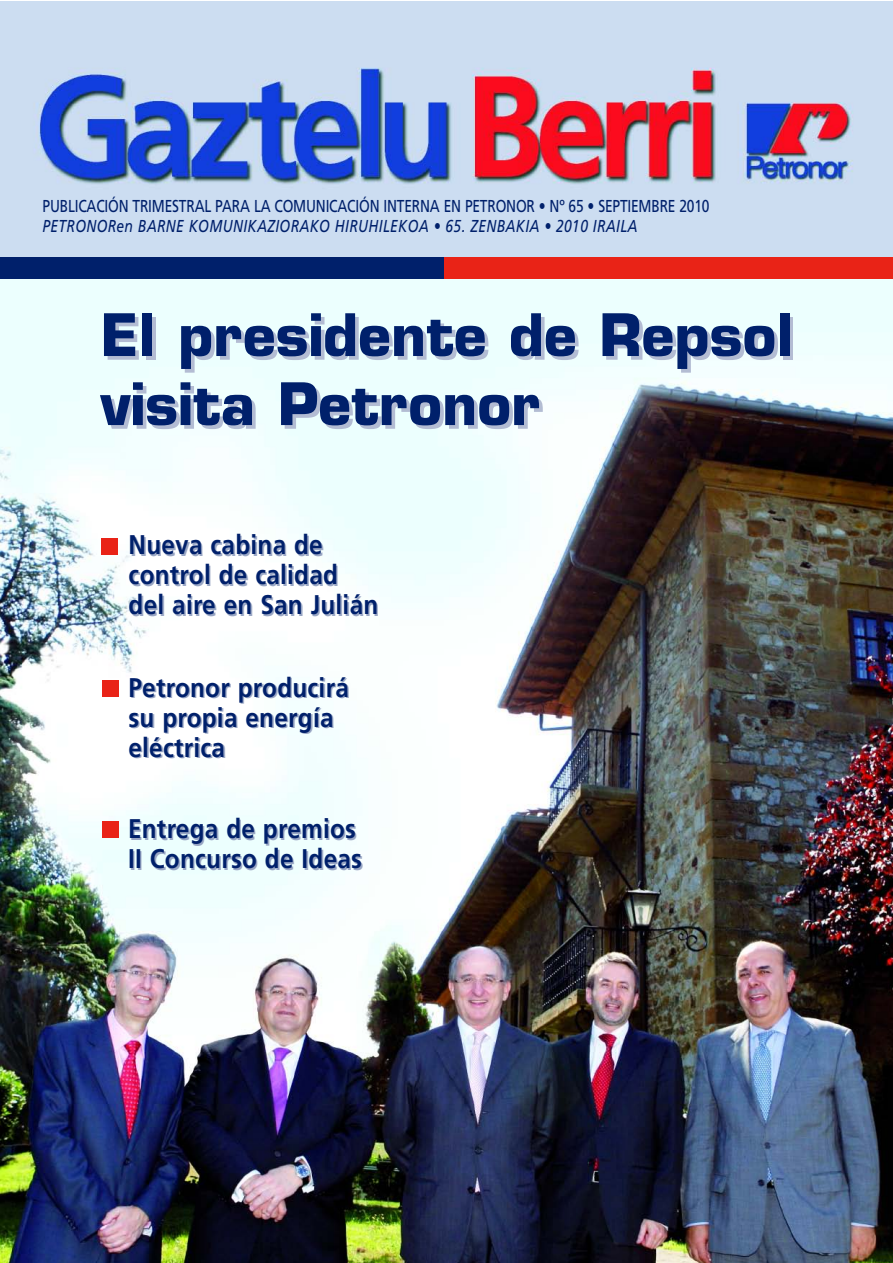
<style>
.page{position:relative;width:893px;height:1263px;background:#fff}
.page>*{position:absolute;margin:0;border:0;box-sizing:border-box;transform-origin:0 0}
.t1{font:700 57px/69px "Eurostile LT Std";color:#00206b}
.t2{font:700 27px/30px "Frutiger";letter-spacing:.01em;color:#00206b;scale:.9 1}
.t3{font:17.25px "Frutiger";letter-spacing:-.015em;color:#00206b;scale:.8 1}
.t4{font:italic 17.25px "Frutiger";letter-spacing:.025em;color:#00206b;scale:.8 1}
</style>
<div class="page">
<img style="left:0;top:279px;width:892px;height:984px">
<img style="left:0;top:1px;width:892px;height:257px">
<div style="left:0;top:258px;width:444px;height:21px;background:#00206b"></div>
<div style="left:444px;top:258px;width:448px;height:21px;background:#e92317"></div>
<div style="left:102px;top:821px;width:16px;height:16px;background:#e92317"></div>
<div style="left:102px;top:680px;width:16px;height:17px;background:#e92317"></div>
<div style="left:101px;top:538px;width:17px;height:17px;background:#e92317"></div>
<p class="t3" style="left:43px;top:199px;width:835px">PUBLICACIÓN TRIMESTRAL PARA LA COMUNICACIÓN INTERNA EN PETRONOR • Nº 65 • SEPTIEMBRE 2010</p>
<p class="t4" style="left:43px;top:220px;width:745px">PETRONORen BARNE KOMUNIKAZIORAKO HIRUHILEKOA • 65. ZENBAKIA • 2010 IRAILA</p>
<h1 class="t1" style="left:100px;top:307px;width:694px">El presidente de Repsol visita Petronor</h1>
<p class="t2" style="left:129px;top:532px;width:279px">Nueva cabina de control de calidad del aire en San Julián</p>
<p class="t2" style="left:128px;top:675px;width:246px">Petronor producirá su propia energía eléctrica</p>
<p class="t2" style="left:128px;top:816px;width:261px">Entrega de premios<br>II Concurso de Ideas</p>
</div>
